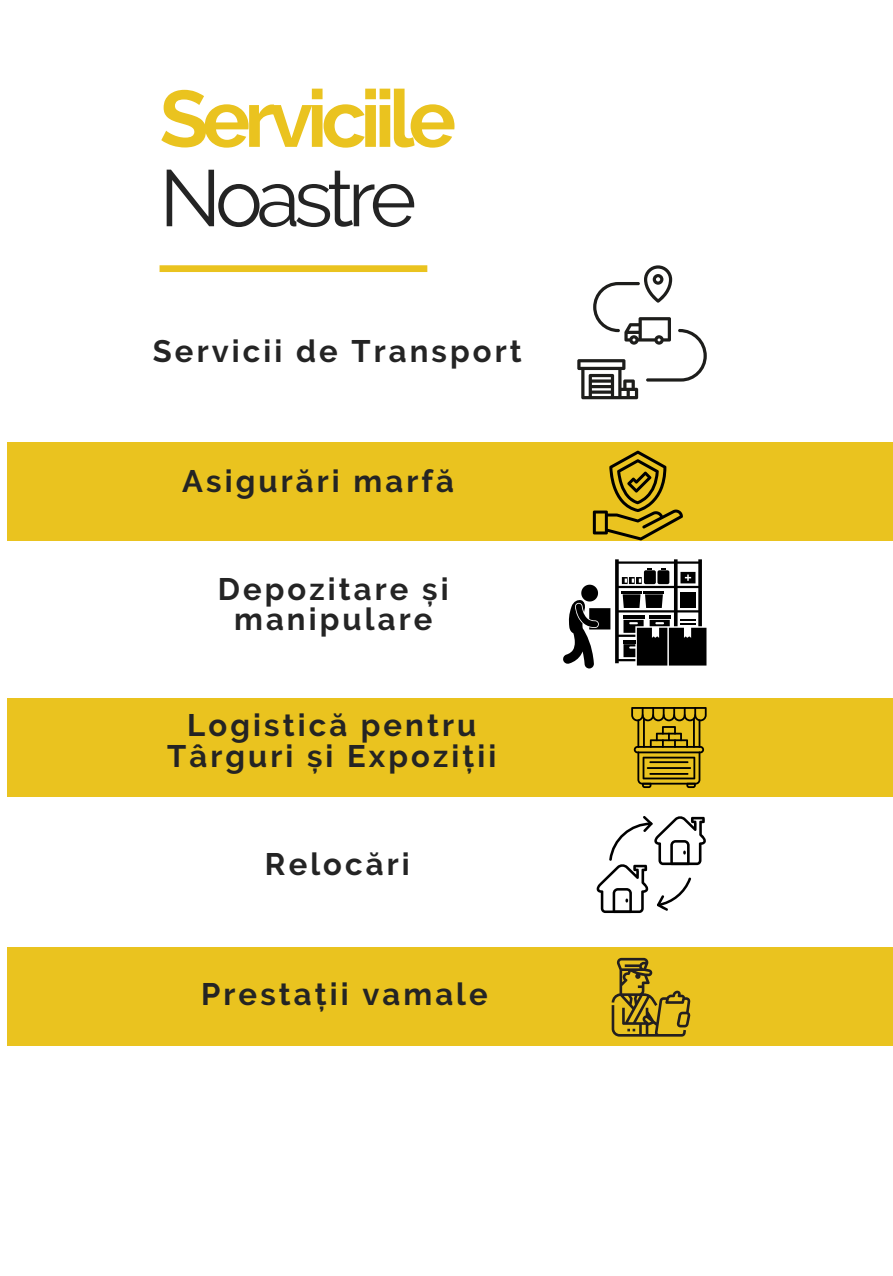
<style>
.page{position:relative;width:893px;height:1276px;background:#fff}
.page>*{position:absolute;margin:0;border:0;box-sizing:border-box;transform-origin:0 0}
.t1{font:700 79.8px "Raleway";letter-spacing:-.075em;color:#eac31f}
.t2{font:79.8px "Raleway";letter-spacing:-.075em;color:#242424}
.t3{font:700 31.05px/30.6px "Raleway";letter-spacing:.1em;color:#242424;text-align:center}
</style>
<div class="page">
<div style="left:159px;top:265px;width:268px;height:7px;background:#eac31f"></div>
<div style="left:7px;top:442px;width:885px;height:99px;background:#eac31f"></div>
<svg style="left:577px;top:265px;width:129px;height:134px"></svg>
<svg style="left:592px;top:451px;width:90px;height:89px"></svg>
<svg style="left:596px;top:816px;width:110px;height:97px"></svg>
<div style="left:7px;top:947px;width:885px;height:99px;background:#eac31f"></div>
<svg style="left:611px;top:958px;width:79px;height:78px"></svg>
<div style="left:7px;top:698px;width:885px;height:98px;background:#eac31f"></div>
<svg style="left:631px;top:707px;width:75px;height:81px"></svg>
<hr style="left:649px;top:761px;width:39px;height:2px;background:#000">
<hr style="left:646px;top:767px;width:45px;height:2px;background:#000">
<hr style="left:649px;top:773px;width:39px;height:2px;background:#000">
<svg style="left:563px;top:559px;width:143px;height:109px"></svg>
<p class="t1" style="left:159px;top:72px;width:298px">Serviciile</p>
<p class="t2" style="left:159px;top:151px;width:258px">Noastre</p>
<p class="t3" style="left:153px;top:335px;width:370px">Servicii de Transport</p>
<p class="t3" style="left:182px;top:465px;width:273px">Asigurări marfă</p>
<p class="t3" style="left:218px;top:574px;width:232px">Depozitare și manipulare</p>
<p class="t3" style="left:167px;top:710px;width:331px">Logistică pentru<br>Târguri și Expoziții</p>
<p class="t3" style="left:265px;top:849px;width:146px">Relocări</p>
<p class="t3" style="left:201px;top:979px;width:288px">Prestații vamale</p>
</div>
